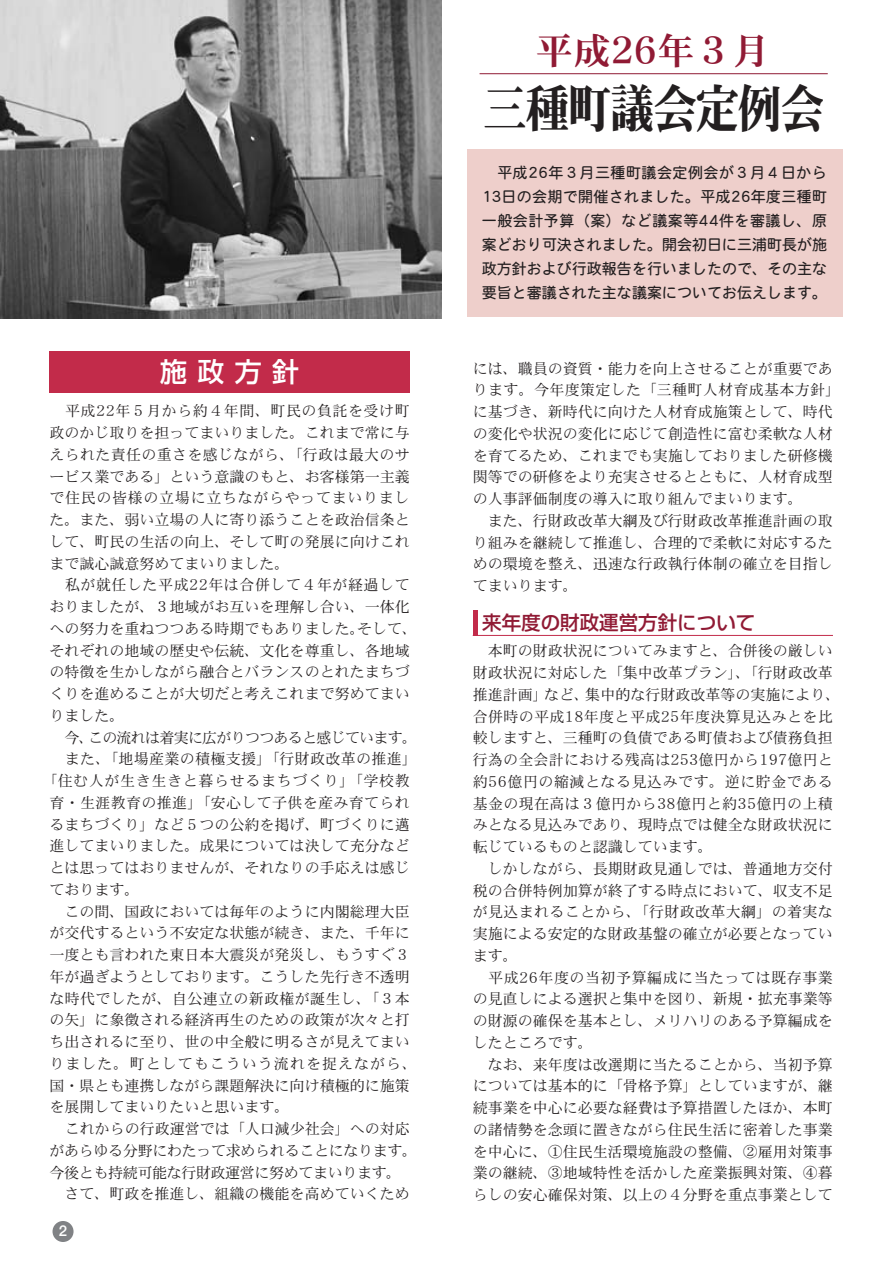
<style>
.page{position:relative;width:893px;height:1263px;background:#fff}
.page>*{position:absolute;margin:0;border:0;box-sizing:border-box;transform-origin:0 0}
.t1{font:52.5px "DFPHS Mincho CID W9";letter-spacing:-.05em;color:#231f20;scale:.85 1}
.t2{font:37.5px "DFPHS Mincho CID W7";color:#901a34}
.t3{font:500 27px "Shin Go";color:#fff}
.t4{font:500 19.5px "Shin Go";color:#901a34}
.t5{font:15px/21.8px "DFPHS Mincho CID W3";color:#231f20;text-align:justify}
.t6{font:15px/24px "DFPHS Maru Gothic CID W4";color:#231f20;text-align:justify}
.t7{font:15px "DFPHS Mincho CID W3";letter-spacing:.02em;color:#231f20}
.t8{font:15px "DFPHS Mincho CID W3";letter-spacing:-.05em;color:#231f20}
.t9{font:15px "DFPHS Mincho CID W3";letter-spacing:-.02em;color:#231f20}
.t10{font:15px "DFPHS Mincho CID W3";letter-spacing:.045em;color:#231f20}
.t11{font:15px "DFPHS Mincho CID W3";letter-spacing:-.025em;color:#231f20}
.t12{font:15px "DFPHS Mincho CID W3";letter-spacing:.07em;color:#231f20}
.t13{font:700 15px "Futo Go B101";color:#fff}
</style>
<div class="page">
<div style="left:52px;top:1221px;width:22px;height:21px;background:#808285;border-radius:50%"></div>
<div style="left:50px;top:351px;width:360px;height:42px;background:#c22b4a"></div>
<div style="left:467px;top:149px;width:375px;height:167px;background:#eecfcb"></div>
<hr style="left:479px;top:73px;width:348px;height:1px;background:#901a34">
<img style="left:0;top:0;width:441px;height:319px">
<div style="left:472px;top:610px;width:5px;height:25px;background:#c22b4a"></div>
<hr style="left:472px;top:635px;width:360px;height:1px;background:#c22b4a">
<h3 class="t3" style="left:160px;top:362px;width:140px">施政方針</h3>
<p class="t5" style="left:49px;top:402px;width:362px;text-indent:16px">平成22年５月から約４年間、町民の負託を受け町政のかじ取りを担ってまいりました。これまで常に与えられた責任の重さを感じながら、「行政は最大のサービス業である」という意識のもと、お客様第一主義で住民の皆様の立場に立ちながらやってまいりました。また、弱い立場の人に寄り添うことを政治信条として、町民の生活の向上、そして町の発展に向けこれまで誠心誠意努めてまいりました。</p>
<p class="t5" style="left:49px;top:576px;width:369px;text-align:left;text-indent:16px">私が就任した平成22年は合併して４年が経過しておりましたが、３地域がお互いを理解し合い、一体化への努力を重ねつつある時期でもありました。そして、それぞれの地域の歴史や伝統、文化を尊重し、各地域の特徴を生かしながら融合とバランスのとれたまちづくりを進めることが大切だと考えこれまで努めてまいりました。</p>
<p class="t8" style="left:64px;top:731px;width:354px">今、この流れは着実に広がりつつあると感じています。</p>
<p class="t7" style="left:65px;top:753px;width:354px">また、「地場産業の積極支援」「行財政改革の推進」</p>
<p class="t10" style="left:42px;top:775px;width:369px">「住む人が生き生きと暮らせるまちづくり」「学校教</p>
<p class="t7" style="left:49px;top:797px;width:362px">育・生涯教育の推進」「安心して子供を産み育てられ</p>
<p class="t5" style="left:49px;top:815px;width:362px">るまちづくり」など５つの公約を掲げ、町づくりに邁</p>
<p class="t5" style="left:49px;top:837px;width:362px">進してまいりました。成果については決して充分など</p>
<p class="t5" style="left:49px;top:859px;width:362px">とは思ってはおりませんが、それなりの手応えは感じ</p>
<p class="t5" style="left:49px;top:880px;width:92px">ております。</p>
<p class="t5" style="left:64px;top:902px;width:347px">この間、国政においては毎年のように内閣総理大臣</p>
<p class="t5" style="left:49px;top:924px;width:362px">が交代するという不安定な状態が続き、また、千年に</p>
<p class="t5" style="left:49px;top:946px;width:362px">一度とも言われた東日本大震災が発災し、もうすぐ３</p>
<p class="t5" style="left:49px;top:967px;width:362px">年が過ぎようとしております。こうした先行き不透明</p>
<p class="t7" style="left:49px;top:992px;width:362px">な時代でしたが、自公連立の新政権が誕生し、「３本</p>
<p class="t5" style="left:49px;top:1011px;width:362px">の矢」に象徴される経済再生のための政策が次々と打</p>
<p class="t5" style="left:49px;top:1033px;width:362px">ち出されるに至り、世の中全般に明るさが見えてまい</p>
<p class="t12" style="left:49px;top:1058px;width:369px">りました。町としてもこういう流れを捉えながら、</p>
<p class="t5" style="left:49px;top:1076px;width:362px">国・県とも連携しながら課題解決に向け積極的に施策</p>
<p class="t5" style="left:49px;top:1098px;width:242px">を展開してまいりたいと思います。</p>
<p class="t5" style="left:65px;top:1120px;width:346px">これからの行政運営では「人口減少社会」への対応</p>
<p class="t9" style="left:49px;top:1145px;width:369px">があらゆる分野にわたって求められることになります。</p>
<p class="t11" style="left:49px;top:1166px;width:353px">今後とも持続可能な行財政運営に努めてまいります。</p>
<p class="t5" style="left:64px;top:1185px;width:347px">さて、町政を推進し、組織の機能を高めていくため</p>
<p class="t13" style="left:59px;top:1225px;width:10px">2</p>
<h2 class="t2" style="left:535px;top:36px;width:235px">平成26年３月</h2>
<h1 class="t1" style="left:483px;top:88px;width:403px">三種町議会定例会</h1>
<p class="t6" style="left:482px;top:163px;width:347px;text-indent:15px">平成26年３月三種町議会定例会が３月４日から13日の会期で開催されました。平成26年度三種町一般会計予算（案）など議案等44件を審議し、原案どおり可決されました。開会初日に三浦町長が施政方針および行政報告を行いましたので、その主な要旨と審議された主な議案についてお伝えします。</p>
<p class="t5" style="left:472px;top:359px;width:369px;text-align:left">には、職員の資質・能力を向上させることが重要であります。今年度策定した「三種町人材育成基本方針」に基づき、新時代に向けた人材育成施策として、時代の変化や状況の変化に応じて創造性に富む柔軟な人材を育てるため、これまでも実施しておりました研修機関等での研修をより充実させるとともに、人材育成型の人事評価制度の導入に取り組んでまいります。</p>
<p class="t5" style="left:472px;top:511px;width:361px;text-indent:15px">また、行財政改革大綱及び行財政改革推進計画の取り組みを継続して推進し、合理的で柔軟に対応するための環境を整え、迅速な行政執行体制の確立を目指してまいります。</p>
<h3 class="t4" style="left:482px;top:615px;width:274px">来年度の財政運営方針について</h3>
<p class="t5" style="left:472px;top:642px;width:369px;text-align:left;text-indent:15px">本町の財政状況についてみますと、合併後の厳しい財政状況に対応した「集中改革プラン」、「行財政改革推進計画」など、集中的な行財政改革等の実施により、合併時の平成18年度と平成25年度決算見込みとを比較しますと、三種町の負債である町債および債務負担行為の全会計における残高は253億円から197億円と約56億円の縮減となる見込みです。逆に貯金である基金の現在高は３億円から38億円と約35億円の上積みとなる見込みであり、現時点では健全な財政状況に転じているものと認識しています。</p>
<p class="t5" style="left:472px;top:859px;width:361px;text-indent:15px">しかしながら、長期財政見通しでは、普通地方交付税の合併特例加算が終了する時点において、収支不足が見込まれることから、「行財政改革大綱」の着実な実施による安定的な財政基盤の確立が必要となっています。</p>
<p class="t5" style="left:472px;top:968px;width:361px;text-indent:16px">平成26年度の当初予算編成に当たっては既存事業の見直しによる選択と集中を図り、新規・拡充事業等の財源の確保を基本とし、メリハリのある予算編成をしたところです。</p>
<p class="t5" style="left:472px;top:1055px;width:361px;text-indent:15px">なお、来年度は改選期に当たることから、当初予算については基本的に「骨格予算」としていますが、継続事業を中心に必要な経費は予算措置したほか、本町の諸情勢を念頭に置きながら住民生活に密着した事業を中心に、①住民生活環境施設の整備、②雇用対策事業の継続、③地域特性を活かした産業振興対策、④暮らしの安心確保対策、以上の４分野を重点事業として</p>
</div>
